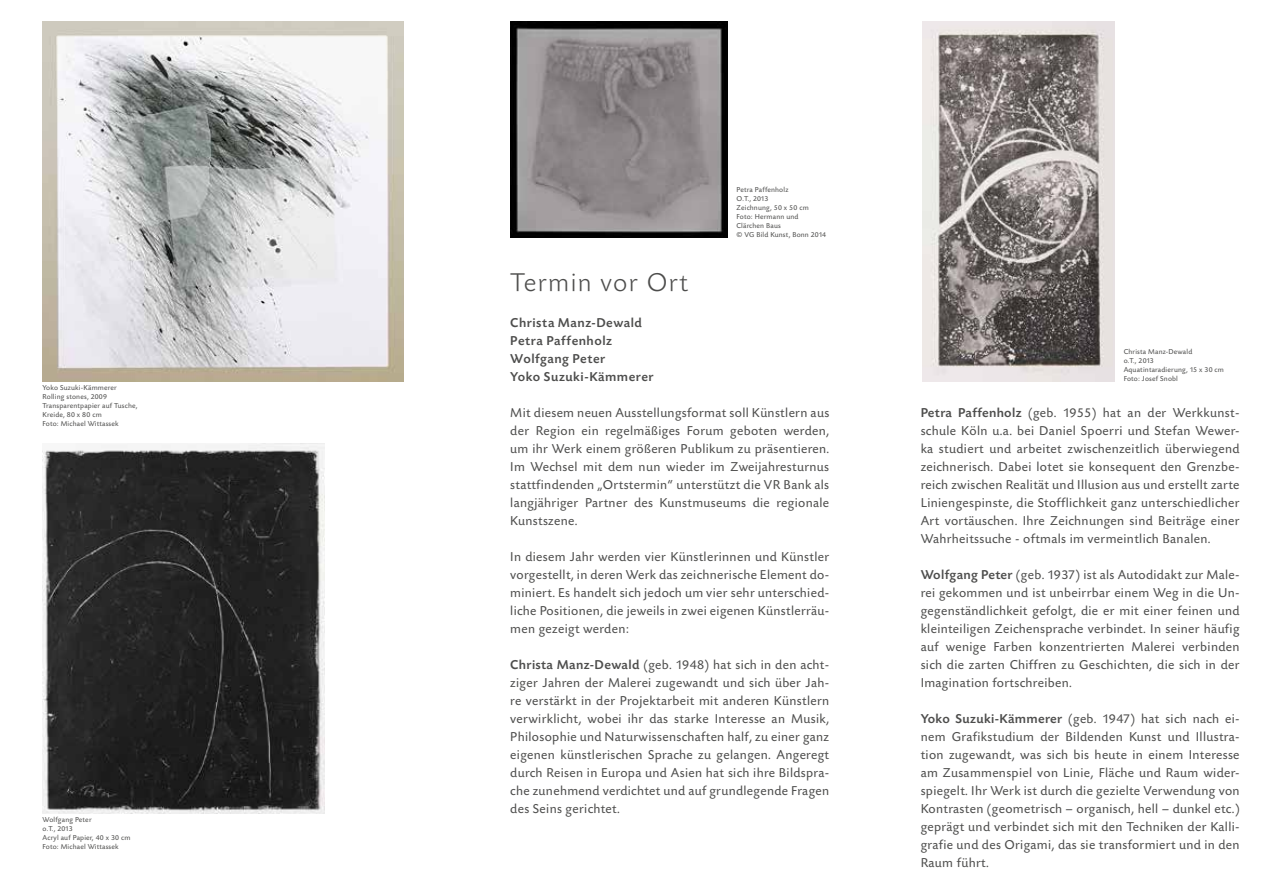
<style>
.page{position:relative;width:1263px;height:893px;background:#fff}
.page>*{position:absolute;margin:0;border:0;box-sizing:border-box;transform-origin:0 0}
.t1{font:300 27px "Today SB";letter-spacing:.05em;color:#4d4d4c}
.t2{font:13.5px/18px "Today SB";letter-spacing:.025em;color:#4d4d4c;text-align:justify}
.t3{font:500 13.5px/18px "Today SB";letter-spacing:.035em;color:#4d4d4c}
.t4{font:7.5px/9px "Today SB";letter-spacing:.025em;color:#4d4d4c}
.s1{font-weight:500}
</style>
<div class="page">
<img style="left:43px;top:21px;width:361px;height:360px">
<img style="left:510px;top:21px;width:217px;height:216px">
<img style="left:43px;top:444px;width:281px;height:369px">
<img style="left:922px;top:21px;width:192px;height:360px">
<p class="t4" style="left:43px;top:383px;width:96px">Yoko Suzuki-Kämmerer<br>Rolling stones, 2009<br>Transparentpapier auf Tusche,<br>Kreide, 80 x 80 cm<br>Foto: Michael Wittassek</p>
<p class="t4" style="left:43px;top:815px;width:89px">Wolfgang Peter<br>o.T., 2013<br>Acryl auf Papier, 40 x 30 cm<br>Foto: Michael Wittassek</p>
<p class="t4" style="left:736px;top:185px;width:91px">Petra Paffenholz<br>O.T., 2013<br>Zeichnung, 50 x 50 cm<br>Foto: Hermann und<br>Clärchen Baus<br>© VG Bild Kunst, Bonn 2014</p>
<h1 class="t1" style="left:510px;top:268px;width:179px">Termin vor Ort</h1>
<p class="t3" style="left:510px;top:314px;width:145px">Christa Manz-Dewald<br>Petra Paffenholz<br>Wolfgang Peter<br>Yoko Suzuki-Kämmerer</p>
<p class="t2" style="left:510px;top:404px;width:320px">Mit diesem neuen Ausstellungsformat soll Künstlern aus der Region ein regelmäßiges Forum geboten werden, um ihr Werk einem größeren Publikum zu präsentieren.<br>Im Wechsel mit dem nun wieder im Zweijahresturnus stattfindenden „Ortstermin“ unterstützt die VR Bank als langjähriger Partner des Kunstmuseums die regionale Kunstszene.</p>
<p class="t2" style="left:510px;top:548px;width:320px">In diesem Jahr werden vier Künstlerinnen und Künstler vorgestellt, in deren Werk das zeichnerische Element do&shy;miniert. Es handelt sich jedoch um vier sehr unterschied&shy;liche Positionen, die jeweils in zwei eigenen Künstlerräu&shy;men gezeigt werden:</p>
<p class="t2" style="left:510px;top:656px;width:320px"><span class="s1">Christa Manz-Dewald</span> (geb. 1948) hat sich in den acht&shy;ziger Jahren der Malerei zugewandt und sich über Jah&shy;re verstärkt in der Projektarbeit mit anderen Künstlern verwirklicht, wobei ihr das starke Interesse an Musik, Philosophie und Naturwissenschaften half, zu einer ganz eigenen künstlerischen Sprache zu gelangen. Angeregt durch Reisen in Europa und Asien hat sich ihre Bildspra&shy;che zunehmend verdichtet und auf grundlegende Fragen des Seins gerichtet.</p>
<p class="t4" style="left:1124px;top:347px;width:102px">Christa Manz-Dewald<br>o.T., 2013<br>Aquatintaradierung, 15 x 30 cm<br>Foto: Josef Snobl</p>
<p class="t2" style="left:921px;top:404px;width:320px"><span class="s1">Petra Paffenholz</span> (geb. 1955) hat an der Werkkunst&shy;schule Köln u.a. bei Daniel Spoerri und Stefan Wewer&shy;ka studiert und arbeitet zwischenzeitlich überwiegend zeichnerisch. Dabei lotet sie konsequent den Grenzbe&shy;reich zwischen Realität und Illusion aus und erstellt zarte Liniengespinste, die Stofflichkeit ganz unterschiedlicher Art vortäuschen. Ihre Zeichnungen sind Beiträge einer Wahrheitssuche - oftmals im vermeintlich Banalen.</p>
<p class="t2" style="left:921px;top:566px;width:320px"><span class="s1">Wolfgang Peter</span> (geb. 1937) ist als Autodidakt zur Male&shy;rei gekommen und ist unbeirrbar einem Weg in die Un&shy;gegenständlichkeit gefolgt, die er mit einer feinen und kleinteiligen Zeichensprache verbindet. In seiner häufig auf wenige Farben konzentrierten Malerei verbinden sich die zarten Chiffren zu Geschichten, die sich in der Imagination fortschreiben.</p>
<p class="t2" style="left:921px;top:710px;width:320px"><span class="s1">Yoko Suzuki-Kämmerer</span> (geb. 1947) hat sich nach ei&shy;nem Grafikstudium der Bildenden Kunst und Illustra&shy;tion zugewandt, was sich bis heute in einem Interesse am Zusammenspiel von Linie, Fläche und Raum wider&shy;spiegelt. Ihr Werk ist durch die gezielte Verwendung von Kontrasten (geometrisch – organisch, hell – dunkel etc.) geprägt und verbindet sich mit den Techniken der Kalli&shy;grafie und des Origami, das sie transformiert und in den Raum führt.</p>
</div>
